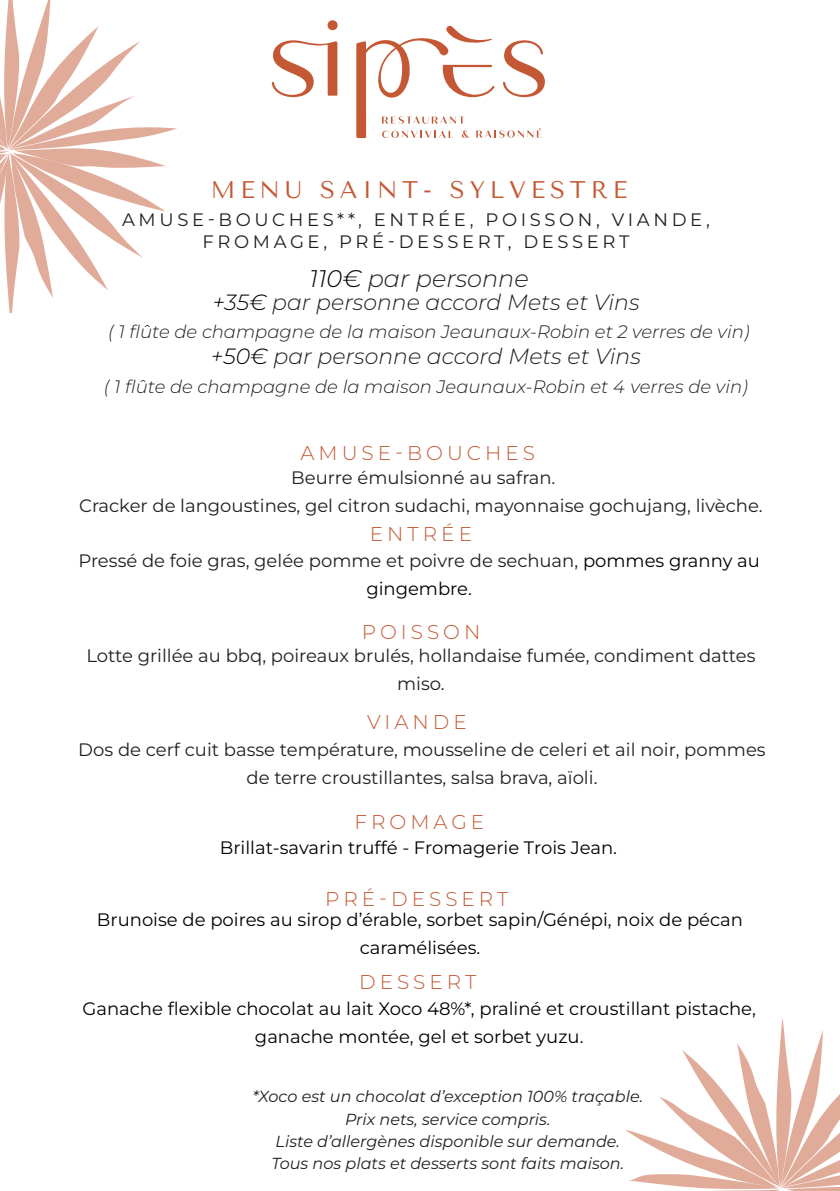
<style>
.page{position:relative;width:840px;height:1191px;background:#fff}
.page>*{position:absolute;margin:0;border:0;box-sizing:border-box;transform-origin:0 0}
.t1{font:24px "Tenor Sans";letter-spacing:.2em;color:#c55934}
.t2{font:italic 100 24px "Montserrat";color:#231f20}
.t3{font:italic 100 22px "Montserrat";color:#231f20}
.t4{font:100 20px "Montserrat";letter-spacing:.2em;color:#c55934}
.t5{font:100 18px/28px "Montserrat";color:#231f20;text-align:center}
.t6{font:100 18px/28px "Montserrat";color:#000001;text-align:center}
.t7{font:italic 100 18px "Montserrat";color:#231f20}
.t8{font:100 18px "Montserrat";letter-spacing:.2em;color:#231f20}
.t9{font:italic 100 16px "Montserrat";color:#231f20}
.s1{color:#000001}
</style>
<div class="page">
<svg style="left:0;top:0;width:177px;height:312px"></svg>
<svg style="left:625px;top:1018px;width:214px;height:173px"></svg>
<div style="left:327px;top:20px;width:10px;height:10px;background:#c55834;border-radius:50%"></div>
<svg style="left:271px;top:40px;width:66px;height:57px"></svg>
<svg style="left:356px;top:26px;width:188px;height:112px"></svg>
<p class="t1" style="left:211px;top:176px;width:417px">MENU SAINT- SYLVESTRE</p>
<p class="t8" style="left:122px;top:208px;width:589px">AMUSE-BOUCHES**, ENTRÉE, POISSON, VIANDE,</p>
<p class="t8" style="left:202px;top:229px;width:428px">FROMAGE, PRÉ-DESSERT, DESSERT</p>
<p class="t2" style="left:309px;top:263px;width:221px"><span class="s1">110€</span> par personne</p>
<p class="t3" style="left:212px;top:288px;width:428px"><span class="s1">+35€</span> par personne accord Mets et Vins</p>
<p class="t7" style="left:108px;top:320px;width:642px">( 1 flûte de champagne de la maison Jeaunaux-Robin et 2 verres de vin)</p>
<p class="t3" style="left:211px;top:342px;width:431px"><span class="s1">+50€</span> par personne accord Mets et Vins</p>
<p class="t7" style="left:104px;top:374px;width:645px">( 1 flûte de champagne de la maison Jeaunaux-Robin et 4 verres de vin)</p>
<p class="t4" style="left:300px;top:440px;width:236px">AMUSE-BOUCHES</p>
<p class="t5" style="left:291px;top:463px;width:265px">Beurre émulsionné au safran.</p>
<p class="t5" style="left:79px;top:491px;width:684px">Cracker de langoustines, gel citron sudachi, mayonnaise gochujang, livèche.</p>
<p class="t4" style="left:369px;top:521px;width:104px">ENTRÉE</p>
<p class="t5" style="left:78px;top:546px;width:682px">Pressé de foie gras, gelée pomme et poivre de sechuan, <span class="s1">pommes granny au gingembre.</span></p>
<p class="t4" style="left:361px;top:619px;width:120px">POISSON</p>
<p class="t5" style="left:86px;top:640px;width:670px">Lotte grillée au bbq, poireaux brulés, hollandaise fumée, condiment dattes miso.</p>
<p class="t4" style="left:367px;top:709px;width:101px">VIANDE</p>
<p class="t5" style="left:78px;top:735px;width:688px">Dos de cerf cuit basse température, mousseline de celeri et ail noir, pommes de terre croustillantes, salsa brava, aïoli.</p>
<p class="t4" style="left:354px;top:808px;width:131px">FROMAGE</p>
<p class="t6" style="left:220px;top:833px;width:398px">Brillat-savarin truffé - Fromagerie Trois Jean.</p>
<p class="t4" style="left:325px;top:885px;width:184px">PRÉ-DESSERT</p>
<p class="t6" style="left:97px;top:905px;width:647px">Brunoise de poires au sirop d’érable, sorbet sapin/Génépi, noix de pécan caramélisées.</p>
<p class="t4" style="left:359px;top:969px;width:119px">DESSERT</p>
<p class="t6" style="left:82px;top:993px;width:674px">Ganache flexible chocolat au lait Xoco 48%*, praliné et croustillant pistache, ganache montée, gel et sorbet yuzu.</p>
<p class="t9" style="left:252px;top:1086px;width:392px">*Xoco est un chocolat d’exception 100% traçable.</p>
<p class="t9" style="left:345px;top:1108px;width:207px">Prix nets, service compris.</p>
<p class="t9" style="left:275px;top:1130px;width:345px">Liste d’allergènes disponible sur demande.</p>
<p class="t9" style="left:271px;top:1152px;width:354px">Tous nos plats et desserts sont faits maison.</p>
</div>
